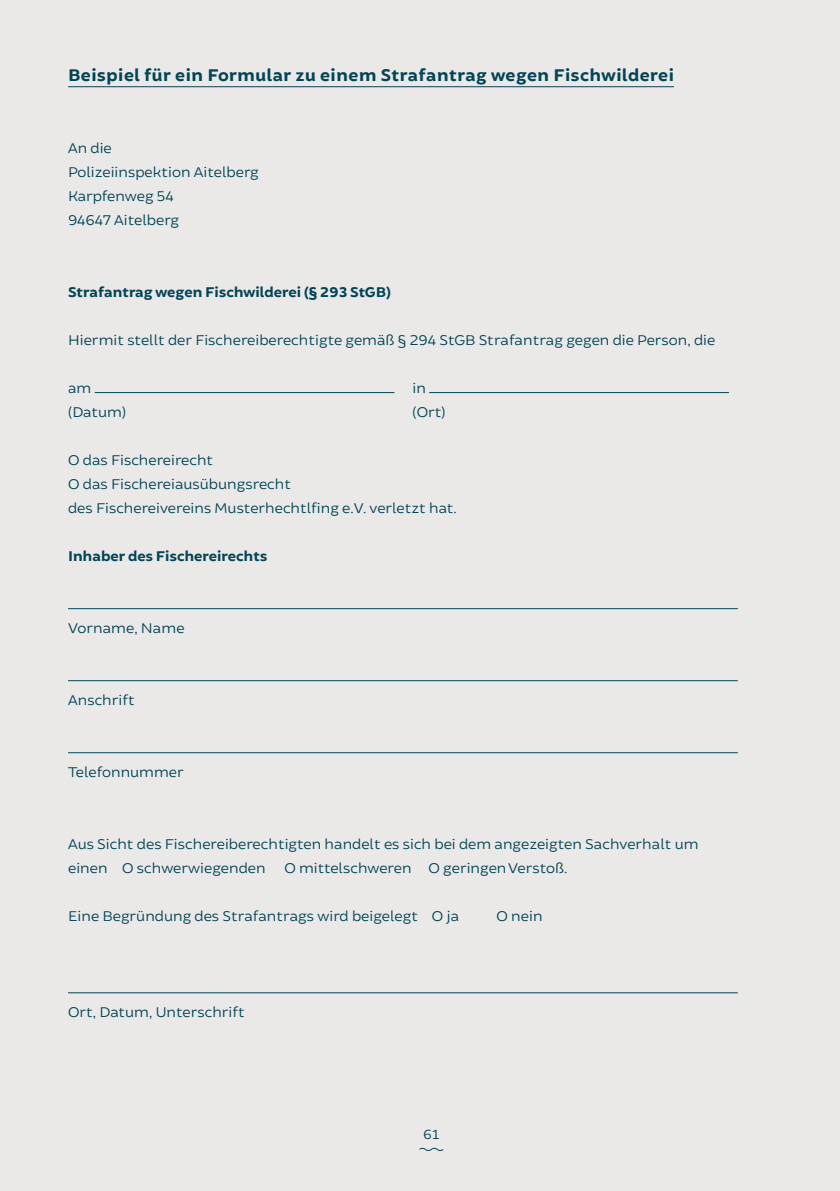
<style>
.page{position:relative;width:840px;height:1191px;background:#fff}
.page>*{position:absolute;margin:0;border:0;box-sizing:border-box;transform-origin:0 0}
.t1{font:700 18px "Brocha";letter-spacing:.03em;color:#044457}
.t2{font:15px/24px "Brocha";letter-spacing:.005em;color:#044457}
.t3{font:700 15px "Brocha";letter-spacing:.005em;color:#044457}
.t4{font:14px "Brocha";color:#044457}
</style>
<div class="page">
<div style="left:0;top:0;width:839px;height:1191px;background:#eae9e8"></div>
<svg style="left:419px;top:1147px;width:25px;height:4px"></svg>
<hr style="left:68px;top:86px;width:605px;height:1px;background:#044457">
<hr style="left:95px;top:392px;width:299px;height:1px;background:#044457">
<hr style="left:429px;top:392px;width:299px;height:1px;background:#044457">
<hr style="left:68px;top:608px;width:669px;height:1px;background:#044457">
<hr style="left:68px;top:680px;width:669px;height:1px;background:#044457">
<hr style="left:68px;top:752px;width:669px;height:1px;background:#044457">
<hr style="left:68px;top:992px;width:669px;height:1px;background:#044457">
<p class="t1" style="left:68px;top:64px;width:607px">Beispiel für ein Formular zu einem Strafantrag wegen Fischwilderei</p>
<p class="t2" style="left:68px;top:136px;width:192px">An die<br>Polizeiinspektion Aitelberg<br>Karpfenweg 54<br>94647 Aitelberg</p>
<p class="t3" style="left:68px;top:283px;width:324px">Strafantrag wegen Fischwilderei (§ 293 StGB)</p>
<p class="t2" style="left:68px;top:328px;width:648px">Hiermit stellt der Fischereiberechtigte gemäß § 294 StGB Strafantrag gegen die Person, die</p>
<p class="t2" style="left:68px;top:376px;width:25px">am</p>
<p class="t2" style="left:412px;top:376px;width:15px">in</p>
<p class="t2" style="left:68px;top:400px;width:59px">(Datum)</p>
<p class="t2" style="left:412px;top:400px;width:34px">(Ort)</p>
<p class="t2" style="left:68px;top:448px;width:390px">O das Fischereirecht<br>O das Fischereiausübungsrecht<br>des Fischereivereins Musterhechtlfing e.V. verletzt hat.</p>
<p class="t3" style="left:68px;top:547px;width:200px">Inhaber des Fischereirechts</p>
<p class="t2" style="left:68px;top:616px;width:118px">Vorname, Name</p>
<p class="t2" style="left:68px;top:688px;width:68px">Anschrift</p>
<p class="t2" style="left:68px;top:760px;width:117px">Telefonnummer</p>
<p class="t2" style="left:68px;top:832px;width:631px">Aus Sicht des Fischereiberechtigten handelt es sich bei dem angezeigten Sachverhalt um einen O schwerwiegenden O mittelschweren O geringen Verstoß.</p>
<p class="t2" style="left:68px;top:904px;width:392px">Eine Begründung des Strafantrags wird beigelegt O ja</p>
<p class="t2" style="left:496px;top:904px;width:47px">O nein</p>
<p class="t2" style="left:68px;top:1000px;width:178px">Ort, Datum, Unterschrift</p>
<p class="t4" style="left:423px;top:1126px;width:17px">61</p>
</div>
